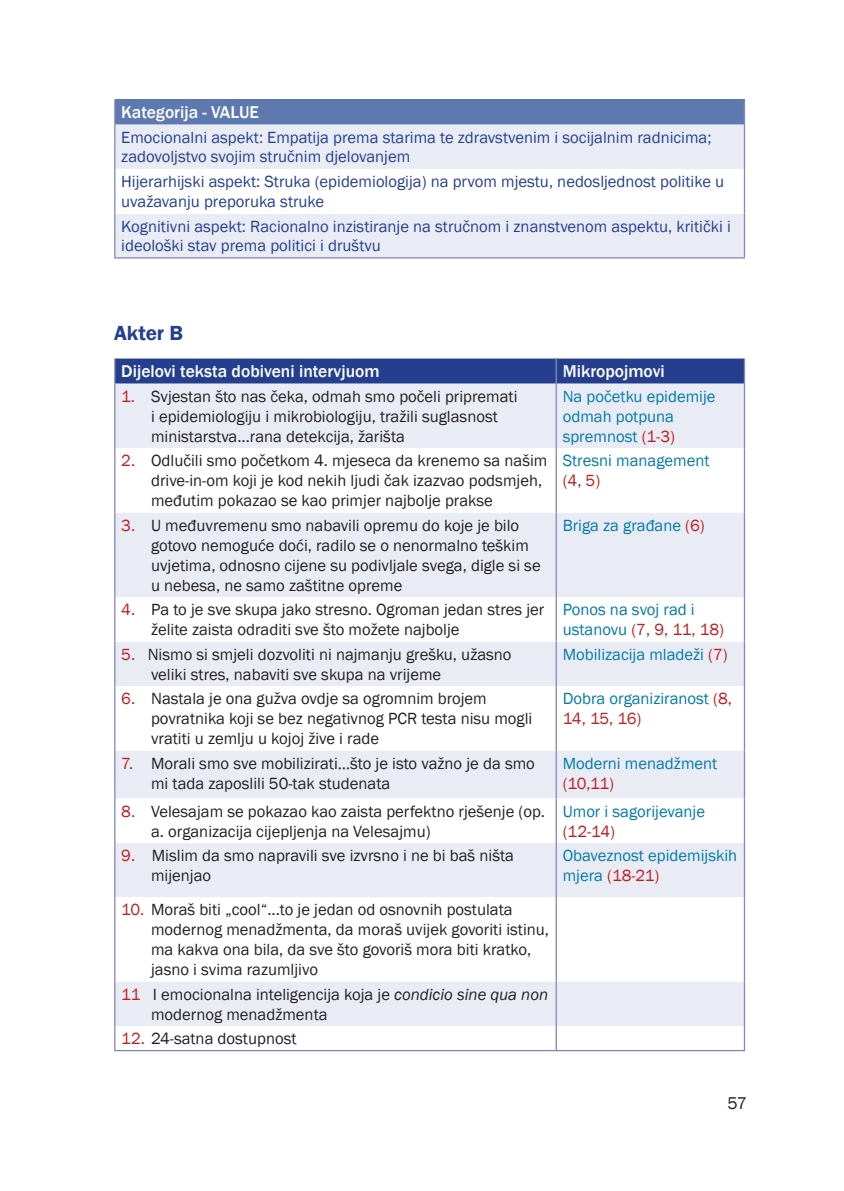
<style>
.page{position:relative;width:844px;height:1191px;background:#fff}
.page>*{position:absolute;margin:0;border:0;box-sizing:border-box;transform-origin:0 0}
.t1{font:600 21px "Franklin Gothic";color:#253f8e}
.t2{font:500 17.5px "Franklin Gothic";color:#fff}
.t3{font:17.5px "Franklin Gothic";color:#231f20}
.t4{font:16.62px/19.9px "Franklin Gothic";color:#231f20}
.t5{font:16.62px/19.9px "Franklin Gothic";color:#253f8e}
.t6{font:16.62px/19.9px "Franklin Gothic";color:#007aa9}
.t7{font:16.62px "Franklin Gothic";letter-spacing:-.025em;color:#be1e23}
.s1{color:#be1e23}
.s2{font-style:italic}
</style>
<div class="page">
<div style="left:115px;top:99px;width:629px;height:25px;background:#5e79b0"></div>
<div style="left:115px;top:124px;width:628px;height:133px;background:#eaecf5"></div>
<div style="left:115px;top:169px;width:629px;height:44px;background:#fff"></div>
<svg style="left:114px;top:99px;width:1px;height:25px"></svg>
<hr style="left:743px;top:99px;width:2px;height:25px;background:#8688ba">
<hr style="left:114px;top:124px;width:1px;height:45px;background:#8688ba">
<hr style="left:743px;top:124px;width:2px;height:45px;background:#8688ba">
<hr style="left:114px;top:169px;width:1px;height:44px;background:#8688ba">
<hr style="left:743px;top:169px;width:2px;height:44px;background:#8688ba">
<hr style="left:114px;top:213px;width:1px;height:44px;background:#8688ba">
<hr style="left:743px;top:213px;width:2px;height:44px;background:#8688ba">
<hr style="left:114px;top:257px;width:631px;height:1px;background:#8688ba">
<div style="left:115px;top:384px;width:628px;height:64px;background:#eaecf5"></div>
<svg style="left:115px;top:448px;width:628px;height:602px"></svg>
<svg style="left:114px;top:358px;width:629px;height:26px;background:#2d4692"></svg>
<hr style="left:743px;top:358px;width:2px;height:26px;background:#8688ba">
<hr style="left:114px;top:384px;width:1px;height:64px;background:#8688ba">
<hr style="left:555px;top:384px;width:1px;height:64px;background:#8688ba">
<hr style="left:743px;top:384px;width:2px;height:64px;background:#8688ba">
<hr style="left:114px;top:448px;width:1px;height:64px;background:#8688ba">
<hr style="left:555px;top:448px;width:1px;height:64px;background:#8688ba">
<hr style="left:743px;top:448px;width:2px;height:64px;background:#8688ba">
<hr style="left:114px;top:512px;width:1px;height:85px;background:#8688ba">
<hr style="left:555px;top:512px;width:1px;height:85px;background:#8688ba">
<hr style="left:743px;top:512px;width:2px;height:85px;background:#8688ba">
<hr style="left:114px;top:597px;width:1px;height:44px;background:#8688ba">
<hr style="left:555px;top:597px;width:1px;height:44px;background:#8688ba">
<hr style="left:743px;top:597px;width:2px;height:44px;background:#8688ba">
<hr style="left:114px;top:641px;width:1px;height:45px;background:#8688ba">
<hr style="left:555px;top:641px;width:1px;height:45px;background:#8688ba">
<hr style="left:743px;top:641px;width:2px;height:45px;background:#8688ba">
<hr style="left:114px;top:686px;width:1px;height:64px;background:#8688ba">
<hr style="left:555px;top:686px;width:1px;height:64px;background:#8688ba">
<hr style="left:743px;top:686px;width:2px;height:64px;background:#8688ba">
<hr style="left:114px;top:750px;width:1px;height:48px;background:#8688ba">
<hr style="left:555px;top:750px;width:1px;height:48px;background:#8688ba">
<hr style="left:743px;top:750px;width:2px;height:48px;background:#8688ba">
<hr style="left:114px;top:798px;width:1px;height:45px;background:#8688ba">
<hr style="left:555px;top:798px;width:1px;height:45px;background:#8688ba">
<hr style="left:743px;top:798px;width:2px;height:45px;background:#8688ba">
<hr style="left:114px;top:843px;width:1px;height:54px;background:#8688ba">
<hr style="left:555px;top:843px;width:1px;height:54px;background:#8688ba">
<hr style="left:743px;top:843px;width:2px;height:54px;background:#8688ba">
<hr style="left:114px;top:897px;width:1px;height:84px;background:#8688ba">
<hr style="left:555px;top:897px;width:1px;height:84px;background:#8688ba">
<hr style="left:743px;top:897px;width:2px;height:84px;background:#8688ba">
<hr style="left:114px;top:981px;width:1px;height:45px;background:#8688ba">
<hr style="left:555px;top:981px;width:1px;height:45px;background:#8688ba">
<hr style="left:743px;top:981px;width:2px;height:45px;background:#8688ba">
<svg style="left:114px;top:1026px;width:1px;height:24px"></svg>
<svg style="left:555px;top:1026px;width:1px;height:24px"></svg>
<hr style="left:743px;top:1026px;width:2px;height:24px;background:#8688ba">
<hr style="left:114px;top:1050px;width:631px;height:1px;background:#8688ba">
<p class="t2" style="left:121px;top:102px;width:139px">Kategorija - VALUE</p>
<p class="t5" style="left:121px;top:127px;width:591px">Emocionalni aspekt: Empatija prema starima te zdravstvenim i socijalnim radnicima; zadovoljstvo svojim stručnim djelovanjem</p>
<p class="t5" style="left:121px;top:171px;width:604px">Hijerarhijski aspekt: Struka (epidemiologija) na prvom mjestu, nedosljednost politike u uvažavanju preporuka struke</p>
<p class="t5" style="left:121px;top:216px;width:611px">Kognitivni aspekt: Racionalno inzistiranje na stručnom i znanstvenom aspektu, kritički i ideološki stav prema politici i društvu</p>
<p class="t1" style="left:114px;top:321px;width:70px">Akter B</p>
<p class="t2" style="left:121px;top:361px;width:260px">Dijelovi teksta dobiveni intervjuom</p>
<p class="t2" style="left:562px;top:361px;width:103px">Mikropojmovi</p>
<p class="t4" style="left:151px;top:386px;width:368px;text-indent:-30px"><span class="s1">1.</span> Svjestan što nas čeka, odmah smo počeli pripremati i epidemiologiju i mikrobiologiju, tražili suglasnost ministarstva...rana detekcija, žarišta</p>
<p class="t6" style="left:562px;top:386px;width:154px">Na početku epidemije odmah potpuna spremnost <span class="s1">(1-3)</span></p>
<p class="t4" style="left:151px;top:450px;width:398px;text-indent:-30px"><span class="s1">2.</span> Odlučili smo početkom 4. mjeseca da krenemo sa našim drive-in-om koji je kod nekih ljudi čak izazvao podsmjeh, međutim pokazao se kao primjer najbolje prakse</p>
<p class="t6" style="left:562px;top:450px;width:148px">Stresni management</p>
<p class="t7" style="left:562px;top:471px;width:39px">(4, 5)</p>
<p class="t4" style="left:151px;top:515px;width:391px;text-indent:-30px"><span class="s1">3.</span> U međuvremenu smo nabavili opremu do koje je bilo gotovo nemoguće doći, radilo se o nenormalno teškim uvjetima, odnosno cijene su podivljale svega, digle si se u nebesa, ne samo zaštitne opreme</p>
<p class="t6" style="left:562px;top:515px;width:143px">Briga za građane <span class="s1">(6)</span></p>
<p class="t4" style="left:151px;top:599px;width:394px;text-indent:-30px"><span class="s1">4.</span> Pa to je sve skupa jako stresno. Ogroman jedan stres jer želite zaista odraditi sve što možete najbolje</p>
<p class="t6" style="left:562px;top:599px;width:163px">Ponos na svoj rad i ustanovu <span class="s1">(7, 9, 11, 18)</span></p>
<p class="t4" style="left:151px;top:644px;width:362px;text-indent:-30px"><span class="s1">5.</span> Nismo si smjeli dozvoliti ni najmanju grešku, užasno veliki stres, nabaviti sve skupa na vrijeme</p>
<p class="t6" style="left:562px;top:644px;width:166px">Mobilizacija mladeži <span class="s1">(7)</span></p>
<p class="t4" style="left:151px;top:688px;width:383px;text-indent:-30px"><span class="s1">6.</span> Nastala je ona gužva ovdje sa ogromnim brojem povratnika koji se bez negativnog PCR testa nisu mogli vratiti u zemlju u kojoj žive i rade</p>
<p class="t6" style="left:562px;top:688px;width:171px">Dobra organiziranost <span class="s1">(8,<br>14, 15, 16)</span></p>
<p class="t4" style="left:151px;top:753px;width:385px;text-indent:-30px"><span class="s1">7.</span> Morali smo sve mobilizirati…što je isto važno je da smo mi tada zaposlili 50-tak studenata</p>
<p class="t6" style="left:562px;top:753px;width:156px">Moderni menadžment</p>
<p class="t7" style="left:562px;top:773px;width:53px">(10,11)</p>
<p class="t4" style="left:151px;top:801px;width:395px;text-indent:-30px"><span class="s1">8.</span> Velesajam se pokazao kao zaista perfektno rješenje (op. a. organizacija cijepljenja na Velesajmu)</p>
<p class="t6" style="left:562px;top:801px;width:144px">Umor i sagorijevanje</p>
<p class="t7" style="left:562px;top:821px;width:54px">(12-14)</p>
<p class="t4" style="left:151px;top:845px;width:364px;text-indent:-30px"><span class="s1">9.</span> Mislim da smo napravili sve izvrsno i ne bi baš ništa mijenjao</p>
<p class="t6" style="left:562px;top:845px;width:176px">Obaveznost epidemijskih mjera <span class="s1">(18-21)</span></p>
<p class="t4" style="left:151px;top:899px;width:399px;text-indent:-30px"><span class="s1">10.</span> Moraš biti „cool“...to je jedan od osnovnih postulata modernog menadžmenta, da moraš uvijek govoriti istinu, ma kakva ona bila, da sve što govoriš mora biti kratko, jasno i svima razumljivo</p>
<p class="t4" style="left:151px;top:983px;width:398px;text-indent:-30px"><span class="s1">11</span> I emocionalna inteligencija koja je <span class="s2">condicio sine qua non </span>modernog menadžmenta</p>
<p class="t4" style="left:121px;top:1028px;width:177px"><span class="s1">12.</span> 24-satna dostupnost</p>
<p class="t3" style="left:727px;top:1093px;width:21px">57</p>
</div>
